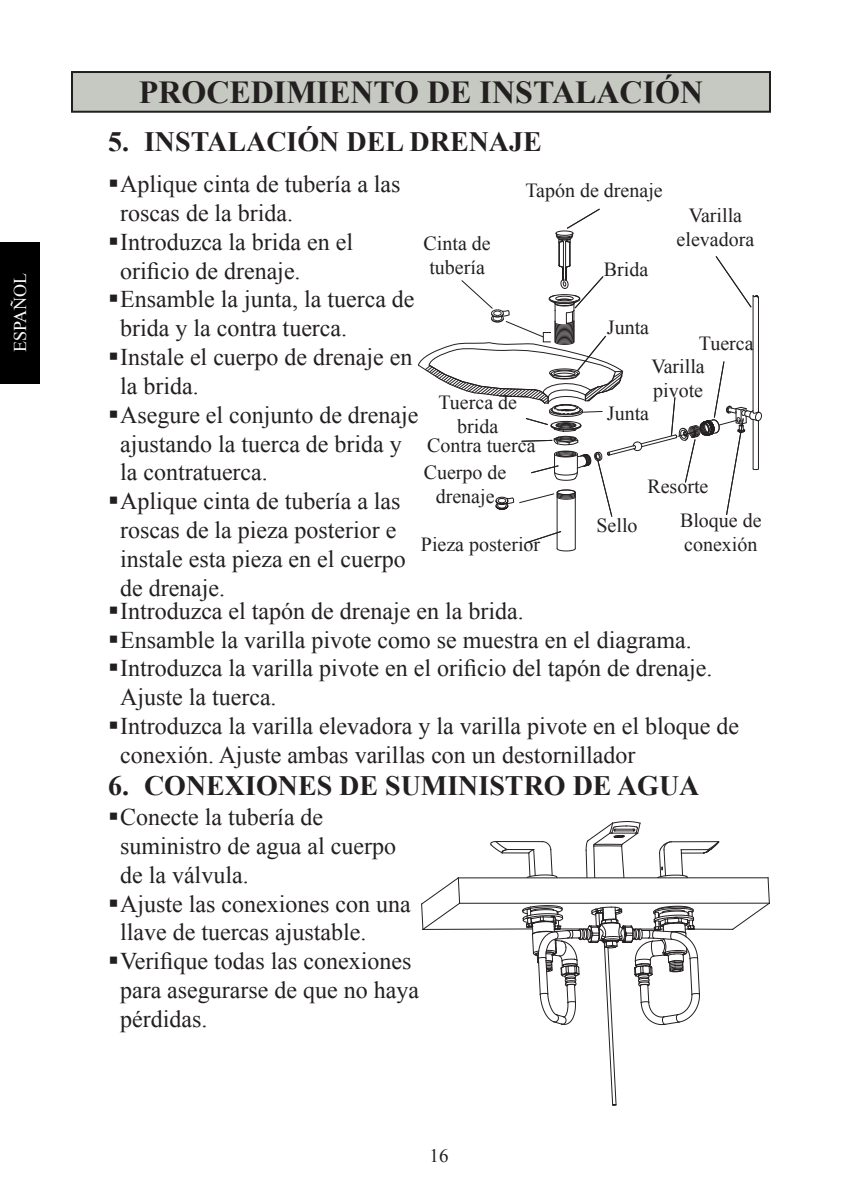
<style>
.page{position:relative;width:842px;height:1191px;background:#fff}
.page>*{position:absolute;margin:0;border:0;box-sizing:border-box;transform-origin:0 0}
.t1{font:700 32px "Times New Roman";color:#231f20}
.t2{font:700 28px "Times New Roman";color:#231f20}
.t3{font:24px/28.8px "Times New Roman";color:#231f20}
.t4{font:20px/24px "Times New Roman";color:#231f20}
.t5{font:19px "Times New Roman";color:#231f20}
.t6{font:18px "Times New Roman";color:#fff}
</style>
<div class="page">
<hr style="left:557px;top:492px;width:1px;height:56px;background:#231f20">
<hr style="left:575px;top:492px;width:1px;height:56px;background:#231f20">
<svg style="left:525px;top:530px;width:51px;height:21px"></svg>
<svg style="left:418px;top:208px;width:344px;height:310px"></svg>
<hr style="left:460px;top:902px;width:309px;height:1px;background:#231f20">
<hr style="left:693px;top:928px;width:40px;height:1px;background:#231f20">
<hr style="left:423px;top:928px;width:109px;height:2px;background:#231f20">
<svg style="left:421px;top:877px;width:40px;height:53px"></svg>
<svg style="left:731px;top:877px;width:39px;height:53px"></svg>
<hr style="left:458px;top:877px;width:310px;height:1px;background:#231f20">
<svg style="left:656px;top:841px;width:64px;height:37px"></svg>
<svg style="left:585px;top:821px;width:56px;height:57px"></svg>
<svg style="left:490px;top:841px;width:68px;height:37px"></svg>
<svg style="left:522px;top:905px;width:179px;height:201px"></svg>
<div style="left:72px;top:72px;width:698px;height:40px;background:#c6c8c2"></div>
<div style="left:71px;top:71px;width:700px;height:42px;border:2px solid #231f20"></div>
<div style="left:0;top:242px;width:40px;height:142px;background:#000"></div>
<p class="t6" style="left:8px;top:352px;width:81px;rotate:-90deg">Español</p>
<h1 class="t1" style="left:139px;top:70px;width:541px">PROCEDIMIENTO DE INSTALACIÓN</h1>
<p class="t2" style="left:108px;top:122px;width:435px">5. INSTALACIÓN DEL DRENAJE</p>
<p class="t3" style="left:120px;top:169px;width:282px;text-indent:-12px">▪Aplique cinta de tubería a las roscas de la brida.</p>
<p class="t3" style="left:120px;top:227px;width:235px;text-indent:-12px">▪Introduzca la brida en el orificio de drenaje.</p>
<p class="t3" style="left:120px;top:285px;width:296px;text-indent:-12px">▪Ensamble la junta, la tuerca de brida y la contra tuerca.</p>
<p class="t3" style="left:120px;top:342px;width:294px;text-indent:-12px">▪Instale el cuerpo de drenaje en la brida.</p>
<p class="t3" style="left:120px;top:400px;width:300px;text-indent:-12px">▪Asegure el conjunto de drenaje ajustando la tuerca de brida y la contratuerca.</p>
<p class="t3" style="left:120px;top:486px;width:287px;text-indent:-12px">▪Aplique cinta de tubería a las roscas de la pieza posterior e instale esta pieza en el cuerpo de drenaje.</p>
<p class="t3" style="left:108px;top:596px;width:414px">▪Introduzca el tapón de drenaje en la brida.</p>
<p class="t3" style="left:108px;top:624px;width:582px">▪Ensamble la varilla pivote como se muestra en el diagrama.</p>
<p class="t3" style="left:120px;top:653px;width:594px;text-indent:-12px">▪Introduzca la varilla pivote en el orificio del tapón de drenaje.<br>Ajuste la tuerca.</p>
<p class="t3" style="left:120px;top:711px;width:621px;text-indent:-12px">▪Introduzca la varilla elevadora y la varilla pivote en el bloque de conexión. Ajuste ambas varillas con un destornillador</p>
<p class="t2" style="left:108px;top:766px;width:531px">6. CONEXIONES DE SUMINISTRO DE AGUA</p>
<p class="t3" style="left:120px;top:802px;width:277px;text-indent:-12px">▪Conecte la tubería de suministro de agua al cuerpo de la válvula.</p>
<p class="t3" style="left:120px;top:888px;width:292px;text-indent:-12px">▪Ajuste las conexiones con una llave de tuercas ajustable.</p>
<p class="t3" style="left:120px;top:946px;width:301px;text-indent:-12px">▪Verifique todas las conexiones para asegurarse de que no haya pérdidas.</p>
<p class="t4" style="left:525px;top:178px;width:139px">Tapón de drenaje</p>
<p class="t4" style="left:676px;top:203px;width:79px;text-align:center">Varilla elevadora</p>
<p class="t4" style="left:424px;top:231px;width:69px">Cinta de tubería</p>
<p class="t4" style="left:604px;top:257px;width:46px">Brida</p>
<p class="t4" style="left:607px;top:315px;width:44px">Junta</p>
<p class="t4" style="left:651px;top:331px;width:104px;line-height:23.4px;text-indent:47px">Tuerca<br>Varilla pivote</p>
<p class="t4" style="left:438px;top:390px;width:80px;text-align:center">Tuerca de brida</p>
<p class="t4" style="left:424px;top:432px;width:113px;line-height:26.2px">Contra tuerca<br>Cuerpo de</p>
<p class="t4" style="left:436px;top:483px;width:60px">drenaje</p>
<p class="t4" style="left:421px;top:532px;width:121px">Pieza posterior</p>
<p class="t4" style="left:607px;top:400px;width:44px">Junta</p>
<p class="t4" style="left:680px;top:469px;width:83px;line-height:34.4px;text-indent:-33px">Resorte<br>Bloque de</p>
<p class="t4" style="left:684px;top:532px;width:75px">conexión</p>
<p class="t4" style="left:596px;top:512px;width:43px">Sello</p>
<p class="t5" style="left:429px;top:1142px;width:19px">16</p>
</div>
